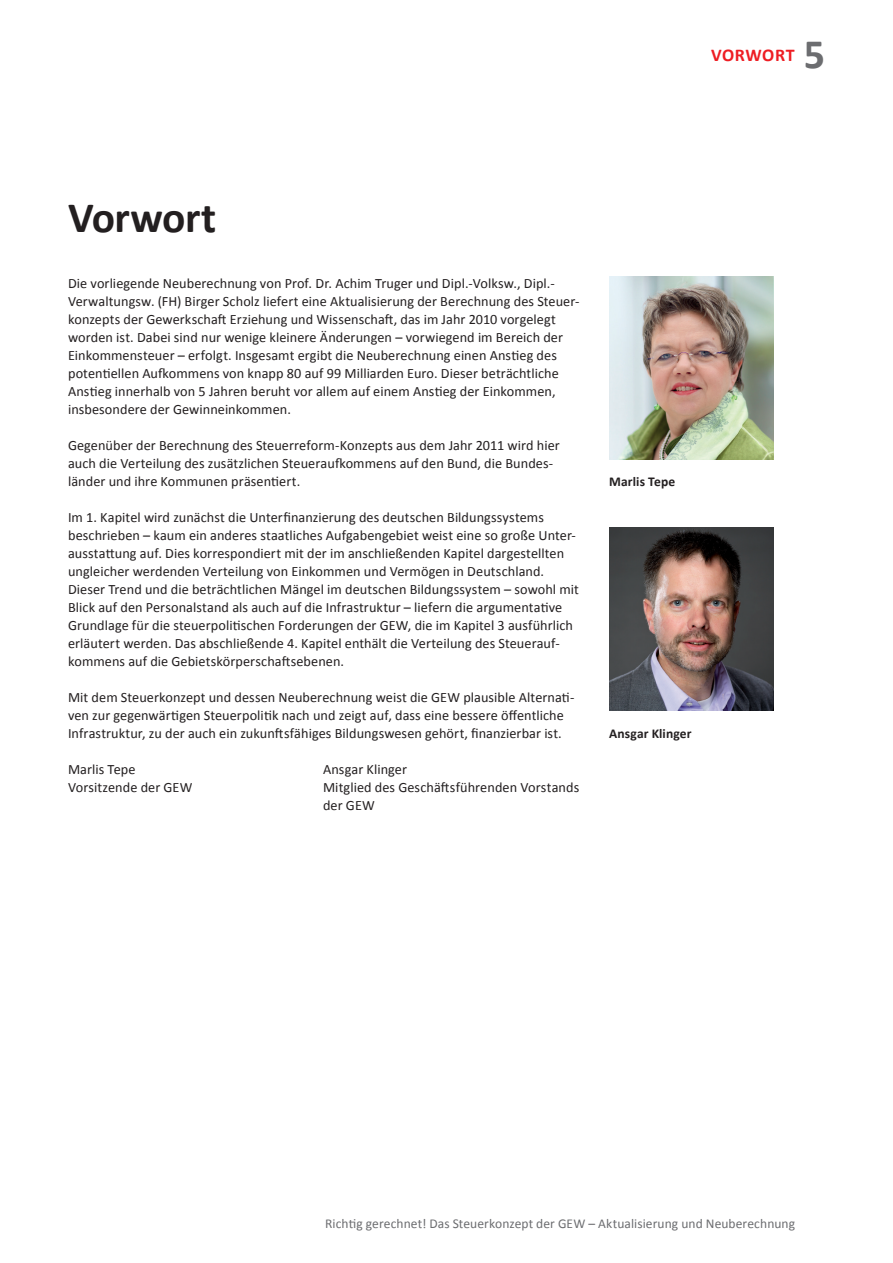
<style>
.page{position:relative;width:893px;height:1263px;background:#fff}
.page>*{position:absolute;margin:0;border:0;box-sizing:border-box;transform-origin:0 0}
.t1{font:700 43.5px "Calibri";letter-spacing:-.01em;color:#231f20}
.t2{font:700 42px "Calibri";color:#6c6d70}
.t3{font:700 18px "Calibri";letter-spacing:.03em;color:#ee1d23}
.t4{font:14.25px/18px "Calibri";letter-spacing:.005em;color:#231f20}
.t5{font:13.5px "Calibri";letter-spacing:.005em;color:#6c6d70}
.t6{font:700 13.5px "Calibri";letter-spacing:.01em;color:#231f20}
</style>
<div class="page">
<img style="left:609px;top:277px;width:165px;height:183px">
<img style="left:609px;top:527px;width:165px;height:183px">
<p class="t3" style="left:711px;top:44px;width:85px">VORWORT</p>
<h2 class="t2" style="left:804px;top:27px;width:23px">5</h2>
<h1 class="t1" style="left:68px;top:190px;width:150px">Vorwort</h1>
<p class="t4" style="left:68px;top:274px;width:513px">Die vorliegende Neuberechnung von Prof. Dr. Achim Truger und Dipl.-Volksw., Dipl.- Verwaltungsw. (FH) Birger Scholz liefert eine Aktualisierung der Berechnung des Steuer&shy;konzepts der Gewerkschaft Erziehung und Wissenschaft, das im Jahr 2010 vorgelegt worden ist. Dabei sind nur wenige kleinere Änderungen – vorwiegend im Bereich der Einkommensteuer – erfolgt. Insgesamt ergibt die Neuberechnung einen Anstieg des potentiellen Aufkommens von knapp 80 auf 99 Milliarden Euro. Dieser beträchtliche Anstieg innerhalb von 5 Jahren beruht vor allem auf einem Anstieg der Einkommen, insbesondere der Gewinneinkommen.</p>
<p class="t4" style="left:68px;top:436px;width:493px">Gegenüber der Berechnung des Steuerreform-Konzepts aus dem Jahr 2011 wird hier auch die Verteilung des zusätzlichen Steueraufkommens auf den Bund, die Bundes&shy;länder und ihre Kommunen präsentiert.</p>
<p class="t4" style="left:68px;top:508px;width:512px">Im 1. Kapitel wird zunächst die Unterfinanzierung des deutschen Bildungssystems beschrieben – kaum ein anderes staatliches Aufgabengebiet weist eine so große Unter&shy;ausstattung auf. Dies korrespondiert mit der im anschließenden Kapitel dargestellten ungleicher werdenden Verteilung von Einkommen und Vermögen in Deutschland.<br>Dieser Trend und die beträchtlichen Mängel im deutschen Bildungssystem – sowohl mit Blick auf den Personalstand als auch auf die Infrastruktur – liefern die argumentative Grundlage für die steuerpolitischen Forderungen der GEW, die im Kapitel 3 ausführlich erläutert werden. Das abschließende 4. Kapitel enthält die Verteilung des Steuerauf&shy;kommens auf die Gebietskörperschaftsebenen.</p>
<p class="t4" style="left:68px;top:688px;width:508px">Mit dem Steuerkonzept und dessen Neuberechnung weist die GEW plausible Alternati&shy;ven zur gegenwärtigen Steuerpolitik nach und zeigt auf, dass eine bessere öffentliche<br>Infrastruktur, zu der auch ein zukunftsfähiges Bildungswesen gehört, finanzierbar ist.</p>
<p class="t4" style="left:68px;top:760px;width:69px">Marlis Tepe</p>
<p class="t4" style="left:323px;top:760px;width:85px">Ansgar Klinger</p>
<p class="t4" style="left:68px;top:778px;width:126px">Vorsitzende der GEW</p>
<p class="t4" style="left:323px;top:778px;width:258px">Mitglied des Geschäftsführenden Vorstands der GEW</p>
<p class="t6" style="left:609px;top:473px;width:68px">Marlis Tepe</p>
<p class="t6" style="left:609px;top:725px;width:84px">Ansgar Klinger</p>
<p class="t5" style="left:325px;top:1215px;width:471px">Richtig gerechnet! Das Steuerkonzept der GEW – Aktualisierung und Neuberechnung</p>
</div>
